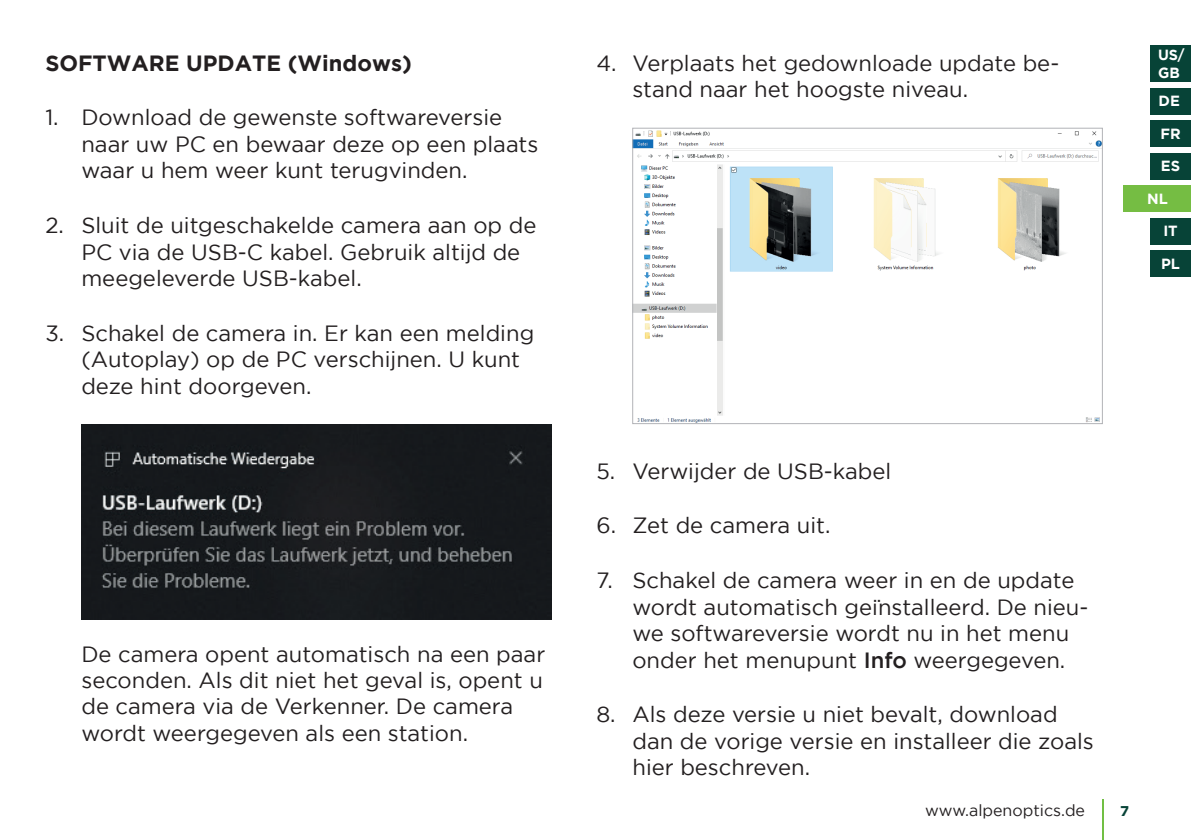
<style>
.page{position:relative;width:1191px;height:840px;background:#fff}
.page>*{position:absolute;margin:0;border:0;box-sizing:border-box;transform-origin:0 0}
.t1{font:22px/26.4px "Gotham";color:#231f20}
.t2{font:700 22px "Gotham";color:#231f20}
.t3{font:16px "Gotham";color:#231f20}
.t4{font:700 15.4px "Paralucent";color:#074337}
.t5{font:700 14.6px/17.6px "Gotham";color:#fff}
.s1{font-weight:500}
</style>
<div class="page">
<svg style="left:1102px;top:799px;width:2px;height:40px"></svg>
<div style="left:1150px;top:88px;width:41px;height:26px;background:#074337"></div>
<div style="left:1150px;top:45px;width:41px;height:37px;background:#074337"></div>
<div style="left:1150px;top:120px;width:41px;height:27px;background:#074337"></div>
<div style="left:1150px;top:153px;width:41px;height:26px;background:#074337"></div>
<div style="left:1124px;top:185px;width:67px;height:27px;background:#75bd43"></div>
<div style="left:1150px;top:218px;width:41px;height:26px;background:#074337"></div>
<div style="left:1150px;top:250px;width:41px;height:27px;background:#074337"></div>
<img style="left:81px;top:424px;width:470px;height:195px">
<img style="left:634px;top:130px;width:466px;height:291px">
<div style="left:632px;top:128px;width:470px;height:295px;border:1px solid #b2b3b7"></div>
<p class="t2" style="left:45px;top:50px;width:368px">SOFTWARE UPDATE (Windows)</p>
<p class="t1" style="left:81px;top:104px;width:458px;text-indent:-36px">1. Download de gewenste softwareversie naar uw PC en bewaar deze op een plaats waar u hem weer kunt terugvinden.</p>
<p class="t1" style="left:81px;top:212px;width:456px;text-indent:-36px">2. Sluit de uitgeschakelde camera aan op de<br>PC via de USB-C kabel. Gebruik altijd de meegeleverde USB-kabel.</p>
<p class="t1" style="left:81px;top:319px;width:454px;text-indent:-36px">3. Schakel de camera in. Er kan een melding (Autoplay) op de PC verschijnen. U kunt deze hint doorgeven.</p>
<p class="t1" style="left:81px;top:639px;width:465px">De camera opent automatisch na een paar seconden. Als dit niet het geval is, opent u de camera via de Verkenner. De camera wordt weergegeven als een station.</p>
<p class="t1" style="left:632px;top:49px;width:428px;text-indent:-36px">4. Verplaats het gedownloade update be&shy;stand naar het hoogste niveau.</p>
<p class="t5" style="left:1158px;top:45px;width:28px">US/<br>GB</p>
<p class="t5" style="left:1158px;top:92px;width:23px">DE</p>
<p class="t5" style="left:1160px;top:124px;width:22px">FR</p>
<p class="t5" style="left:1161px;top:157px;width:21px">ES</p>
<p class="t5" style="left:1147px;top:189px;width:22px">NL</p>
<p class="t5" style="left:1163px;top:222px;width:16px">IT</p>
<p class="t5" style="left:1161px;top:254px;width:20px">PL</p>
<p class="t1" style="left:596px;top:457px;width:296px">5. Verwijder de USB-kabel</p>
<p class="t1" style="left:596px;top:512px;width:235px">6. Zet de camera uit.</p>
<p class="t1" style="left:632px;top:566px;width:457px;text-indent:-36px">7. Schakel de camera weer in en de update wordt automatisch geïnstalleerd. De nieu&shy;we softwareversie wordt nu in het menu onder het menupunt <span class="s1">Info</span> weergegeven.</p>
<p class="t1" style="left:632px;top:700px;width:463px;text-indent:-36px">8. Als deze versie u niet bevalt, download dan de vorige versie en installeer die zoals hier beschreven.</p>
<p class="t3" style="left:925px;top:800px;width:161px">www.alpenoptics.de</p>
<p class="t4" style="left:1120px;top:800px;width:9px">7</p>
</div>
